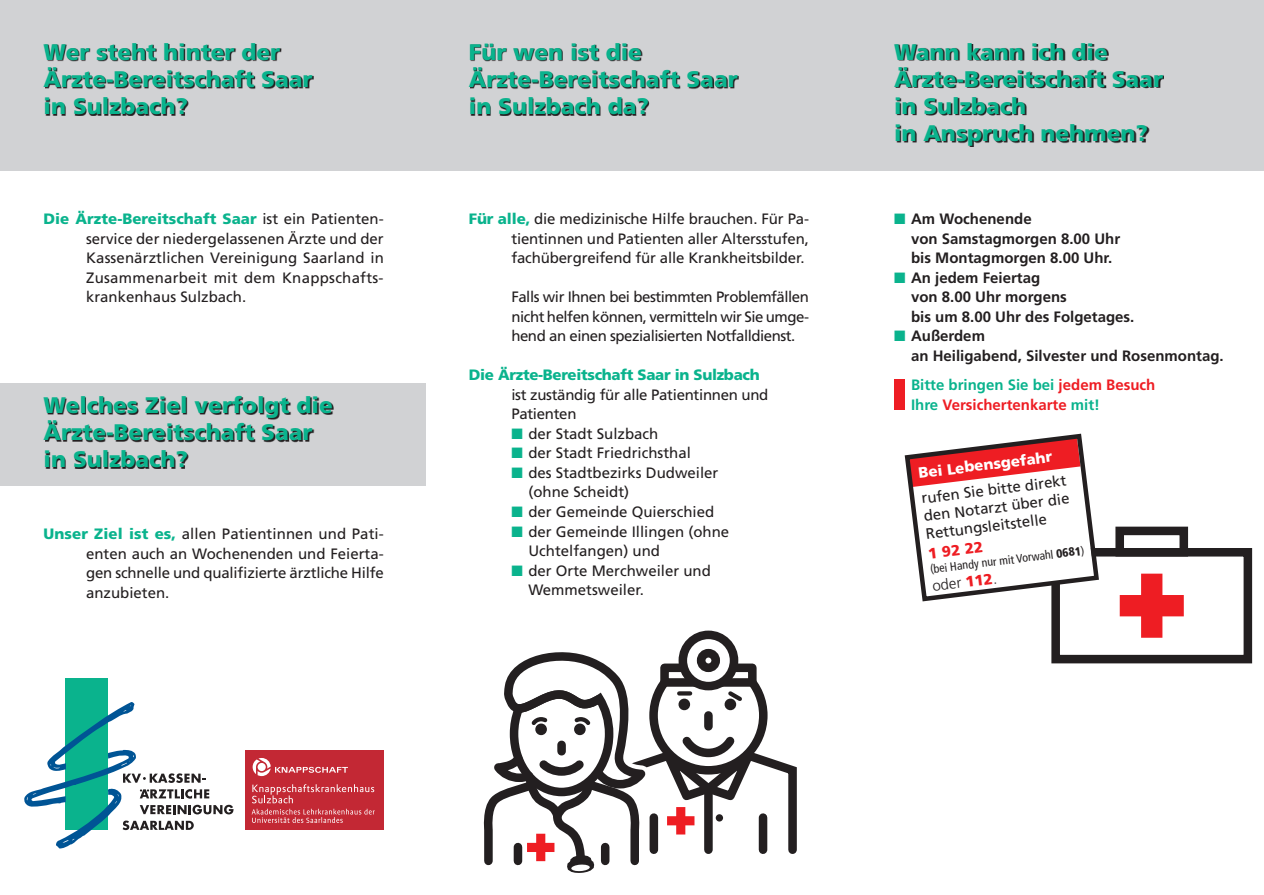
<style>
.page{position:relative;width:1264px;height:895px;background:#fff}
.page>*{position:absolute;margin:0;border:0;box-sizing:border-box;transform-origin:0 0}
.t1{font:900 22.5px/27px "Frutiger LT Std";color:#0ab38d}
.t2{font:15px/19.5px "Frutiger LT Std";color:#231f20;text-align:justify}
.t3{font:700 15px/19.5px "Frutiger LT Std";color:#231f20}
.t4{font:700 15px/19.5px "Frutiger LT Std";color:#ee1d23}
.t5{font:15px/19.5px "Frutiger LT Std";letter-spacing:-.02em;color:#231f20}
.t6{font:900 15px "Frutiger LT Std";letter-spacing:-.02em;color:#0ab38d}
.t7{font:900 15px "Frutiger LT Std";color:#fff}
.t8{font:300 15px "Frutiger LT Std";color:#231f20}
.t9{font:900 15px "Frutiger LT Std";color:#ee1d23}
.t10{font:condensed 12px "Frutiger LT Std";color:#231f20}
.s1{font-weight:900;color:#0ab38d}
.s2{color:#0ab38d}
.s3{font-weight:900}
.s4{font-weight:900;color:#ee1d23}
</style>
<div class="page">
<div style="left:1051px;top:547px;width:201px;height:116px;border:9px solid #231f20"></div>
<svg style="left:1120px;top:573px;width:64px;height:64px"></svg>
<div style="left:1115px;top:526px;width:73px;height:30px;border:9px solid #231f20"></div>
<div style="left:426px;top:0;width:425px;height:170px;background:#d1d2d4"></div>
<div style="left:0;top:0;width:426px;height:170px;background:#d1d2d4"></div>
<svg style="left:45px;top:44px;width:269px;height:71px"></svg>
<div style="left:0;top:383px;width:426px;height:102px;background:#d1d2d4"></div>
<svg style="left:45px;top:397px;width:288px;height:71px"></svg>
<div style="left:66px;top:677px;width:42px;height:152px;background:#0ab38d"></div>
<svg style="left:24px;top:701px;width:210px;height:147px"></svg>
<svg style="left:470px;top:44px;width:269px;height:71px"></svg>
<div style="left:851px;top:0;width:413px;height:170px;background:#d1d2d4"></div>
<svg style="left:895px;top:44px;width:269px;height:103px"></svg>
<div style="left:894px;top:379px;width:10px;height:30px;background:#ee1d23"></div>
<svg style="left:904px;top:433px;width:197px;height:170px"></svg>
<div style="left:245px;top:750px;width:139px;height:79px;background:#c32834"></div>
<svg style="left:253px;top:758px;width:95px;height:17px"></svg>
<svg style="left:252px;top:784px;width:123px;height:38px"></svg>
<svg style="left:483px;top:630px;width:314px;height:242px"></svg>
<h1 class="t1" style="left:44px;top:38px;width:270px">Wer steht hinter der<br>Ärzte-Bereitschaft Saar in Sulzbach?</h1>
<p class="t2" style="left:86px;top:209px;width:299px;text-indent:-43px"><span class="s1">Die Ärzte-Bereitschaft Saar</span> ist ein Patienten&shy;service der niedergelassenen Ärzte und der Kassenärztlichen Vereinigung Saarland in Zusammenarbeit mit dem Knappschafts&shy;krankenhaus Sulzbach.</p>
<h1 class="t1" style="left:44px;top:391px;width:291px">Welches Ziel verfolgt die<br>Ärzte-Bereitschaft Saar in Sulzbach?</h1>
<p class="t2" style="left:86px;top:524px;width:299px;text-indent:-43px"><span class="s1">Unser Ziel ist es,</span> allen Patientinnen und Pati&shy;enten auch an Wochenenden und Feierta&shy;gen schnelle und qualifizierte ärztliche Hilfe anzubieten.</p>
<h1 class="t1" style="left:469px;top:38px;width:270px">Für wen ist die<br>Ärzte-Bereitschaft Saar in Sulzbach da?</h1>
<p class="t2" style="left:511px;top:209px;width:299px;text-indent:-43px"><span class="s1">Für alle,</span> die medizinische Hilfe brauchen. Für Pa&shy;tientinnen und Patienten aller Altersstufen, fachübergreifend für alle Krankheitsbilder.</p>
<p class="t2" style="left:511px;top:287px;width:299px">Falls wir Ihnen bei bestimmten Problemfällen nicht helfen können, vermitteln wir Sie umge&shy;hend an einen spezialisierten Notfalldienst.</p>
<p class="t6" style="left:469px;top:366px;width:292px">Die Ärzte-Bereitschaft Saar in Sulzbach</p>
<p class="t5" style="left:511px;top:385px;width:259px">ist zuständig für alle Patientinnen und<br>Patienten</p>
<p class="t2" style="left:511px;top:424px;width:149px"><span class="s2">■</span> der Stadt Sulzbach</p>
<p class="t2" style="left:511px;top:443px;width:181px"><span class="s2">■</span> der Stadt Friedrichsthal</p>
<p class="t2" style="left:528px;top:463px;width:192px;text-indent:-17px"><span class="s2">■</span> des Stadtbezirks Dudweiler (ohne Scheidt)</p>
<p class="t2" style="left:511px;top:502px;width:204px"><span class="s2">■</span> der Gemeinde Quierschied</p>
<p class="t2" style="left:528px;top:521px;width:202px;text-indent:-17px"><span class="s2">■</span> der Gemeinde Illingen (ohne<br>Uchtelfangen) und</p>
<p class="t2" style="left:528px;top:560px;width:184px;text-indent:-17px"><span class="s2">■</span> der Orte Merchweiler und<br>Wemmetsweiler.</p>
<h1 class="t1" style="left:894px;top:38px;width:270px">Wann kann ich die<br>Ärzte-Bereitschaft Saar in Sulzbach<br>in Anspruch nehmen?</h1>
<p class="t3" style="left:911px;top:209px;width:211px;text-indent:-17px"><span class="s2">■</span> Am Wochenende<br>von Samstagmorgen 8.00 Uhr bis Montagmorgen 8.00 Uhr.</p>
<p class="t3" style="left:911px;top:268px;width:225px;text-indent:-17px"><span class="s2">■</span> An jedem Feiertag<br>von 8.00 Uhr morgens<br>bis um 8.00 Uhr des Folgetages.</p>
<p class="t3" style="left:911px;top:326px;width:314px;text-indent:-17px"><span class="s2">■</span> Außerdem<br>an Heiligabend, Silvester und Rosenmontag.</p>
<p class="t4" style="left:911px;top:375px;width:246px"><span class="s2">Bitte bringen Sie bei</span> jedem Besuch<br><span class="s2">Ihre</span> Versichertenkarte <span class="s2">mit!</span></p>
<p class="t7" style="left:917px;top:463px;width:136px;rotate:-7deg">Bei Lebensgefahr</p>
<p class="t2" style="left:920px;top:489px;width:148px;line-height:18px;rotate:-7deg">rufen Sie bitte direkt den Notarzt über die Rettungsleitstelle</p>
<p class="t9" style="left:927px;top:544px;width:57px;rotate:-7deg">1 92 22</p>
<p class="t10" style="left:929px;top:562px;width:157px;rotate:-7deg">(bei Handy nur mit Vorwahl <span class="s3">0681</span>)</p>
<p class="t8" style="left:931px;top:577px;width:67px;rotate:-7deg">oder <span class="s4">112</span>.</p>
</div>
